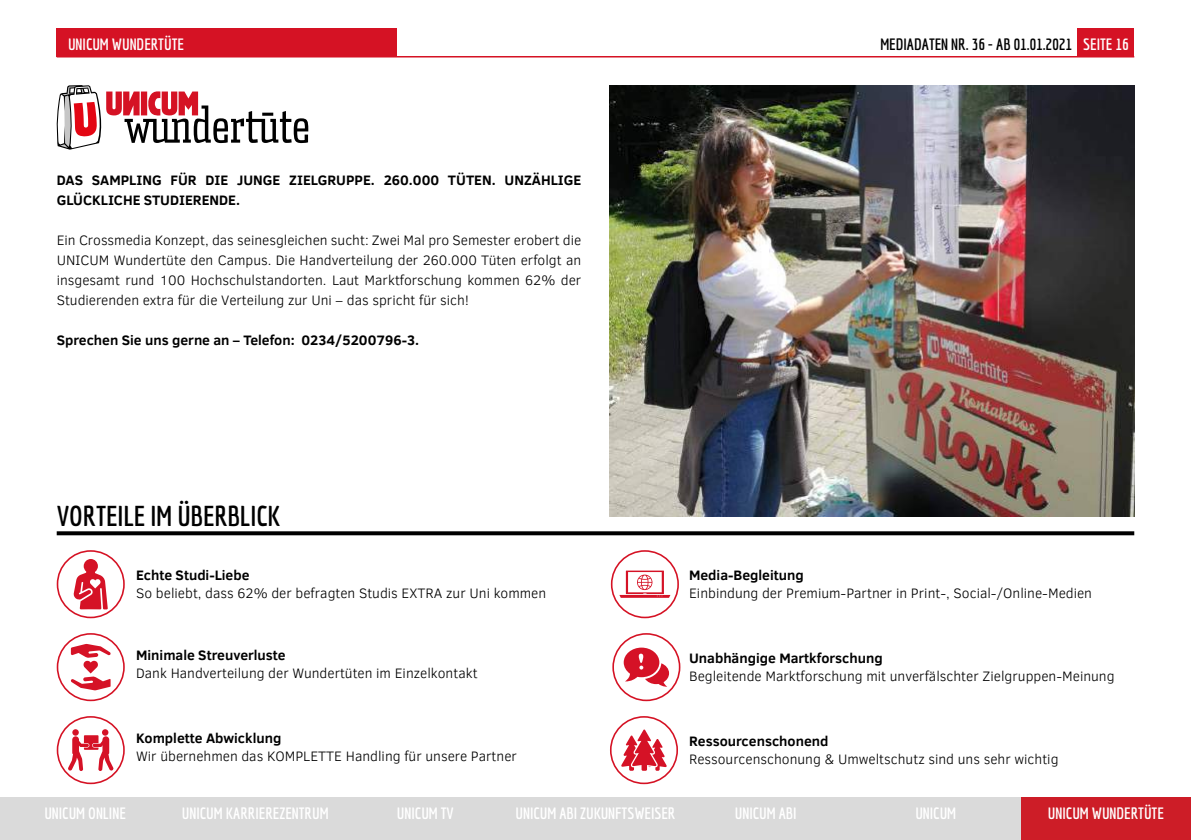
<style>
.page{position:relative;width:1191px;height:840px;background:#fff}
.page>*{position:absolute;margin:0;border:0;box-sizing:border-box;transform-origin:0 0}
.t1{font:700 28px "Economica";color:#000}
.t2{font:700 16px "Economica";color:#fff}
.t3{font:700 16px "Economica";color:#000}
.t4{font:300 14px/20px "Clear Sans";color:#000;text-align:justify}
.t5{font:700 14px/20px "Clear Sans";color:#000}
.s1{color:#fff}
</style>
<div class="page">
<div style="left:1077px;top:28px;width:57px;height:29px;background:#d51224"></div>
<hr style="left:57px;top:56px;width:1077px;height:1px;background:#d51224">
<div style="left:57px;top:28px;width:340px;height:29px;background:#d51224"></div>
<svg style="left:57px;top:531px;width:1077px;height:4px;fill:#000"></svg>
<svg style="left:57px;top:85px;width:251px;height:65px"></svg>
<div style="left:610px;top:715px;width:68px;height:68px;border:2px solid #d51224;border-radius:50%"></div>
<svg style="left:621px;top:729px;width:46px;height:41px"></svg>
<div style="left:612px;top:632px;width:68px;height:68px;border:2px solid #d51224;border-radius:50%"></div>
<svg style="left:623px;top:647px;width:46px;height:39px"></svg>
<div style="left:611px;top:550px;width:68px;height:68px;border:2px solid #d51224;border-radius:50%"></div>
<svg style="left:619px;top:570px;width:51px;height:27px"></svg>
<div style="left:57px;top:715px;width:68px;height:68px;border:2px solid #d51224;border-radius:50%"></div>
<svg style="left:102px;top:728px;width:6px;height:7px"></svg>
<svg style="left:68px;top:734px;width:46px;height:36px"></svg>
<svg style="left:72px;top:728px;width:7px;height:7px"></svg>
<div style="left:57px;top:632px;width:68px;height:68px;border:2px solid #d51224;border-radius:50%"></div>
<svg style="left:71px;top:643px;width:40px;height:47px"></svg>
<div style="left:57px;top:550px;width:68px;height:68px;border:2px solid #d51224;border-radius:50%"></div>
<svg style="left:73px;top:559px;width:35px;height:50px"></svg>
<img style="left:609px;top:85px;width:525px;height:431px">
<div style="left:1020px;top:797px;width:171px;height:42px;background:#cd1d27"></div>
<div style="left:850px;top:797px;width:170px;height:42px;background:#dadada"></div>
<div style="left:170px;top:797px;width:170px;height:42px;background:#dadada"></div>
<div style="left:0;top:797px;width:170px;height:42px;background:#dadada"></div>
<div style="left:340px;top:797px;width:170px;height:42px;background:#dadada"></div>
<div style="left:510px;top:797px;width:170px;height:42px;background:#dadada"></div>
<div style="left:680px;top:797px;width:170px;height:42px;background:#dadada"></div>
<p class="t2" style="left:68px;top:35px;width:117px">UNICUM WUNDERTÜTE</p>
<p class="t3" style="left:880px;top:35px;width:250px">MEDIADATEN NR. 36 - AB 01.01.2021 <span class="s1">SEITE 16</span></p>
<p class="t5" style="left:57px;top:170px;width:526px">DAS SAMPLING FÜR DIE JUNGE ZIELGRUPPE. 260.000 TÜTEN. UNZÄHLIGE<br>GLÜCKLICHE STUDIERENDE.</p>
<p class="t4" style="left:57px;top:230px;width:526px">Ein Crossmedia Konzept, das seinesgleichen sucht: Zwei Mal pro Semester erobert die UNICUM Wundertüte den Campus. Die Handverteilung der 260.000 Tüten erfolgt an insgesamt rund 100 Hochschulstandorten. Laut Marktforschung kommen 62% der Studierenden extra für die Verteilung zur Uni – das spricht für sich!</p>
<p class="t5" style="left:57px;top:330px;width:364px">Sprechen Sie uns gerne an – Telefon: 0234/5200796-3.</p>
<h1 class="t1" style="left:57px;top:499px;width:225px">VORTEILE IM ÜBERBLICK</h1>
<p class="t5" style="left:136px;top:564px;width:115px">Echte Studi-Liebe</p>
<p class="t4" style="left:136px;top:583px;width:411px">So beliebt, dass 62% der befragten Studis EXTRA zur Uni kommen</p>
<p class="t5" style="left:689px;top:564px;width:116px">Media-Begleitung</p>
<p class="t4" style="left:689px;top:583px;width:404px">Einbindung der Premium-Partner in Print-, Social-/Online-Medien</p>
<p class="t5" style="left:136px;top:644px;width:151px">Minimale Streuverluste</p>
<p class="t4" style="left:136px;top:662px;width:343px">Dank Handverteilung der Wundertüten im Einzelkontakt</p>
<p class="t5" style="left:689px;top:647px;width:195px">Unabhängige Martkforschung</p>
<p class="t4" style="left:689px;top:666px;width:427px">Begleitende Marktforschung mit unverfälschter Zielgruppen-Meinung</p>
<p class="t5" style="left:136px;top:727px;width:147px">Komplette Abwicklung</p>
<p class="t4" style="left:136px;top:746px;width:382px">Wir übernehmen das KOMPLETTE Handling für unsere Partner</p>
<p class="t5" style="left:689px;top:730px;width:141px">Ressourcenschonend</p>
<p class="t4" style="left:689px;top:749px;width:371px">Ressourcenschonung &amp; Umweltschutz sind uns sehr wichtig</p>
<p class="t2" style="left:44px;top:803px;width:83px">UNICUM ONLINE</p>
<p class="t2" style="left:182px;top:803px;width:148px">UNICUM KARRIEREZENTRUM</p>
<p class="t2" style="left:397px;top:803px;width:58px">UNICUM TV</p>
<p class="t2" style="left:515px;top:803px;width:161px">UNICUM ABI ZUKUNFTSWEISER</p>
<p class="t2" style="left:735px;top:803px;width:63px">UNICUM ABI</p>
<p class="t2" style="left:915px;top:803px;width:42px">UNICUM</p>
<p class="t2" style="left:1048px;top:803px;width:117px">UNICUM WUNDERTÜTE</p>
<p class="t2" style="left:36px;top:803px;width:83px">UNICUM ONLINE</p>
</div>
